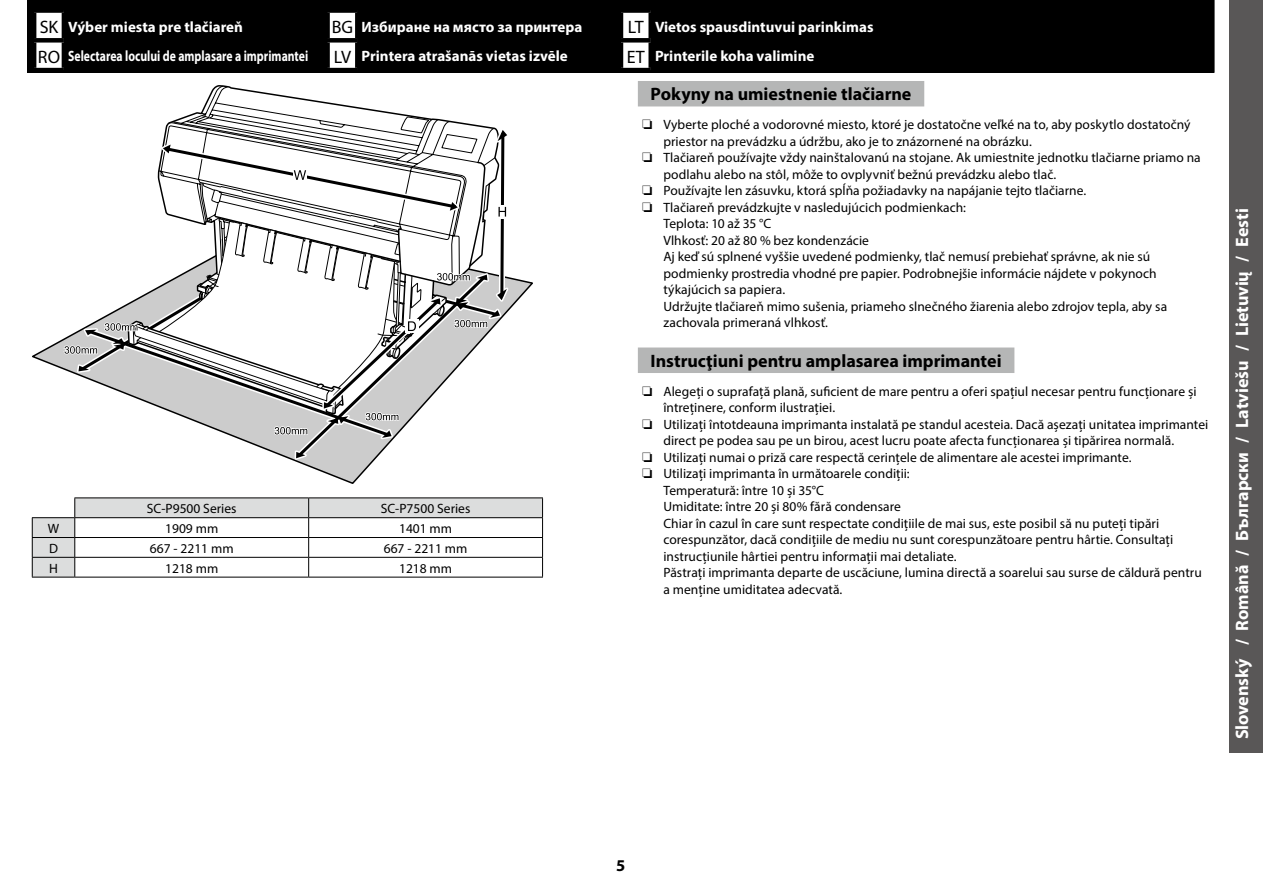
<style>
.page{position:relative;width:1263px;height:893px;background:#fff}
.page>*{position:absolute;margin:0;border:0;box-sizing:border-box;transform-origin:0 0}
.t1{font:700 18px "Myriad Pro";color:#000}
.t2{font:700 18px "Myriad Pro";color:#fff}
.t3{font:700 16.5px "Myriad Pro";color:#000}
.t4{font:700 15px/29.7px "Myriad Pro";color:#fff}
.t5{font:13.5px "Myriad Pro";color:#000}
.s1{font-weight:400;font-size:18px;color:#000}
</style>
<div class="page">
<div style="left:1229px;top:0;width:34px;height:753px;background:#595757"></div>
<div style="left:27px;top:0;width:1187px;height:72px;background:#000"></div>
<svg style="left:36px;top:13px;width:277px;height:55px;background:#181818"></svg>
<hr style="left:32px;top:13px;width:4px;height:25px;background:#000">
<hr style="left:32px;top:43px;width:4px;height:25px;background:#000">
<div style="left:32px;top:8px;width:32px;height:5px;background:#000"></div>
<div style="left:32px;top:38px;width:32px;height:5px;background:#000"></div>
<hr style="left:32px;top:68px;width:32px;height:4px;background:#000">
<div style="left:64px;top:8px;width:253px;height:5px;background:#000"></div>
<hr style="left:62px;top:13px;width:4px;height:25px;background:#000">
<hr style="left:313px;top:13px;width:4px;height:25px;background:#000">
<div style="left:64px;top:38px;width:253px;height:5px;background:#000"></div>
<hr style="left:62px;top:43px;width:4px;height:25px;background:#000">
<hr style="left:313px;top:43px;width:4px;height:25px;background:#000">
<hr style="left:64px;top:68px;width:253px;height:4px;background:#000">
<svg style="left:330px;top:13px;width:276px;height:55px;background:#171717"></svg>
<div style="left:325px;top:13px;width:5px;height:25px;background:#000"></div>
<div style="left:325px;top:43px;width:5px;height:25px;background:#000"></div>
<div style="left:325px;top:38px;width:32px;height:5px;background:#000"></div>
<div style="left:325px;top:8px;width:32px;height:5px;background:#000"></div>
<hr style="left:325px;top:68px;width:32px;height:4px;background:#000">
<div style="left:357px;top:8px;width:253px;height:5px;background:#000"></div>
<div style="left:355px;top:13px;width:5px;height:25px;background:#000"></div>
<hr style="left:606px;top:13px;width:4px;height:25px;background:#000">
<div style="left:357px;top:38px;width:253px;height:5px;background:#000"></div>
<div style="left:355px;top:43px;width:5px;height:25px;background:#000"></div>
<hr style="left:606px;top:43px;width:4px;height:25px;background:#000">
<hr style="left:357px;top:68px;width:253px;height:4px;background:#000">
<svg style="left:623px;top:13px;width:276px;height:55px;background:#171717"></svg>
<hr style="left:619px;top:13px;width:4px;height:25px;background:#000">
<hr style="left:619px;top:43px;width:4px;height:25px;background:#000">
<div style="left:619px;top:38px;width:32px;height:5px;background:#000"></div>
<div style="left:619px;top:8px;width:32px;height:5px;background:#000"></div>
<hr style="left:619px;top:68px;width:32px;height:4px;background:#000">
<div style="left:651px;top:8px;width:253px;height:5px;background:#000"></div>
<div style="left:648px;top:13px;width:5px;height:25px;background:#000"></div>
<div style="left:899px;top:13px;width:5px;height:25px;background:#000"></div>
<div style="left:651px;top:38px;width:253px;height:5px;background:#000"></div>
<div style="left:648px;top:43px;width:5px;height:25px;background:#000"></div>
<div style="left:899px;top:43px;width:5px;height:25px;background:#000"></div>
<hr style="left:651px;top:68px;width:253px;height:4px;background:#000">
<div style="left:638px;top:81px;width:286px;height:25px;background:#b5b6b6"></div>
<div style="left:638px;top:347px;width:376px;height:26px;background:#b5b6b6"></div>
<svg style="left:32px;top:278px;width:501px;height:206px"></svg>
<svg style="left:189px;top:86px;width:219px;height:29px"></svg>
<svg style="left:63px;top:115px;width:451px;height:347px"></svg>
<hr style="left:74px;top:497px;width:235px;height:1px;background:#000">
<hr style="left:309px;top:497px;width:234px;height:1px;background:#000">
<hr style="left:75px;top:577px;width:234px;height:1px;background:#000">
<hr style="left:309px;top:577px;width:234px;height:1px;background:#000">
<svg style="left:32px;top:498px;width:511px;height:79px"></svg>
<hr style="left:32px;top:537px;width:43px;height:1px;background:#000">
<hr style="left:32px;top:557px;width:43px;height:1px;background:#000">
<hr style="left:32px;top:577px;width:43px;height:1px;background:#000">
<p class="t4" style="left:38px;top:11px;width:272px"><span class="s1">SK</span> Výber miesta pre tlačiareň<br><span class="s1">RO</span> Selectarea locului de amplasare a imprimantei</p>
<p class="t4" style="left:332px;top:11px;width:252px"><span class="s1">BG</span> Избиране на място за принтера<br><span class="s1">LV</span> Printera atrašanās vietas izvēle</p>
<p class="t4" style="left:627px;top:11px;width:248px"><span class="s1">LT</span> Vietos spausdintuvui parinkimas<br><span class="s1">ET</span> Printerile koha valimine</p>
<h1 class="t1" style="left:651px;top:82px;width:262px">Pokyny na umiestnenie tlačiarne</h1>
<p class="t5" style="left:642px;top:117px;width:550px">❏ Vyberte ploché a vodorovné miesto, ktoré je dostatočne veľké na to, aby poskytlo dostatočný</p>
<p class="t5" style="left:663px;top:133px;width:370px">priestor na prevádzku a údržbu, ako je to znázornené na obrázku.</p>
<p class="t5" style="left:642px;top:150px;width:560px">❏ Tlačiareň používajte vždy nainštalovanú na stojane. Ak umiestnite jednotku tlačiarne priamo na</p>
<p class="t5" style="left:663px;top:166px;width:394px">podlahu alebo na stôl, môže to ovplyvniť bežnú prevádzku alebo tlač.</p>
<p class="t5" style="left:642px;top:182px;width:446px">❏ Používajte len zásuvku, ktorá spĺňa požiadavky na napájanie tejto tlačiarne.</p>
<p class="t5" style="left:642px;top:199px;width:325px">❏ Tlačiareň prevádzkujte v nasledujúcich podmienkach:</p>
<p class="t5" style="left:663px;top:215px;width:110px">Teplota: 10 až 35 °C</p>
<p class="t5" style="left:663px;top:232px;width:207px">Vlhkosť: 20 až 80 % bez kondenzácie</p>
<p class="t5" style="left:663px;top:248px;width:488px">Aj keď sú splnené vyššie uvedené podmienky, tlač nemusí prebiehať správne, ak nie sú</p>
<p class="t5" style="left:663px;top:265px;width:495px">podmienky prostredia vhodné pre papier. Podrobnejšie informácie nájdete v pokynoch</p>
<p class="t5" style="left:663px;top:281px;width:123px">týkajúcich sa papiera.</p>
<p class="t5" style="left:663px;top:298px;width:505px">Udržujte tlačiareň mimo sušenia, priameho slnečného žiarenia alebo zdrojov tepla, aby sa</p>
<p class="t5" style="left:663px;top:314px;width:166px">zachovala primeraná vlhkosť.</p>
<h1 class="t1" style="left:651px;top:349px;width:352px">Instrucţiuni pentru amplasarea imprimantei</h1>
<p class="t5" style="left:642px;top:383px;width:556px">❏ Alegeți o suprafață plană, suficient de mare pentru a oferi spațiul necesar pentru funcționare și</p>
<p class="t5" style="left:663px;top:400px;width:173px">întreținere, conform ilustrației.</p>
<p class="t5" style="left:642px;top:416px;width:568px">❏ Utilizați întotdeauna imprimanta instalată pe standul acesteia. Dacă așezați unitatea imprimantei</p>
<p class="t5" style="left:663px;top:433px;width:512px">direct pe podea sau pe un birou, acest lucru poate afecta funcționarea și tipărirea normală.</p>
<p class="t5" style="left:642px;top:449px;width:491px">❏ Utilizați numai o priză care respectă cerințele de alimentare ale acestei imprimante.</p>
<p class="t5" style="left:642px;top:466px;width:269px">❏ Utilizați imprimanta în următoarele condiții:</p>
<p class="t5" style="left:663px;top:482px;width:162px">Temperatură: între 10 și 35°C</p>
<p class="t5" style="left:663px;top:499px;width:239px">Umiditate: între 20 și 80% fără condensare</p>
<p class="t5" style="left:663px;top:515px;width:497px">Chiar în cazul în care sunt respectate condițiile de mai sus, este posibil să nu puteți tipări</p>
<p class="t5" style="left:663px;top:531px;width:511px">corespunzător, dacă condițiile de mediu nu sunt corespunzătoare pentru hârtie. Consultați</p>
<p class="t5" style="left:663px;top:548px;width:295px">instrucțiunile hârtiei pentru informații mai detaliate.</p>
<p class="t5" style="left:663px;top:564px;width:540px">Păstrați imprimanta departe de uscăciune, lumina directă a soarelui sau surse de căldură pentru</p>
<p class="t5" style="left:663px;top:581px;width:181px">a menține umiditatea adecvată.</p>
<p class="t5" style="left:147px;top:501px;width:91px">SC-P9500 Series</p>
<p class="t5" style="left:381px;top:501px;width:91px">SC-P7500 Series</p>
<p class="t5" style="left:48px;top:520px;width:13px">W</p>
<p class="t5" style="left:165px;top:520px;width:55px">1909 mm</p>
<p class="t5" style="left:399px;top:520px;width:55px">1401 mm</p>
<p class="t5" style="left:49px;top:540px;width:10px">D</p>
<p class="t5" style="left:150px;top:540px;width:85px">667 - 2211 mm</p>
<p class="t5" style="left:384px;top:540px;width:85px">667 - 2211 mm</p>
<p class="t5" style="left:49px;top:560px;width:10px">H</p>
<p class="t5" style="left:165px;top:560px;width:55px">1218 mm</p>
<p class="t5" style="left:399px;top:560px;width:55px">1218 mm</p>
<h1 class="t2" style="left:1230px;top:739px;width:532px;rotate:-90deg">Slovenský / Română / Български / Latviešu / Lietuvių / Eesti</h1>
<p class="t3" style="left:616px;top:854px;width:11px">5</p>
</div>
